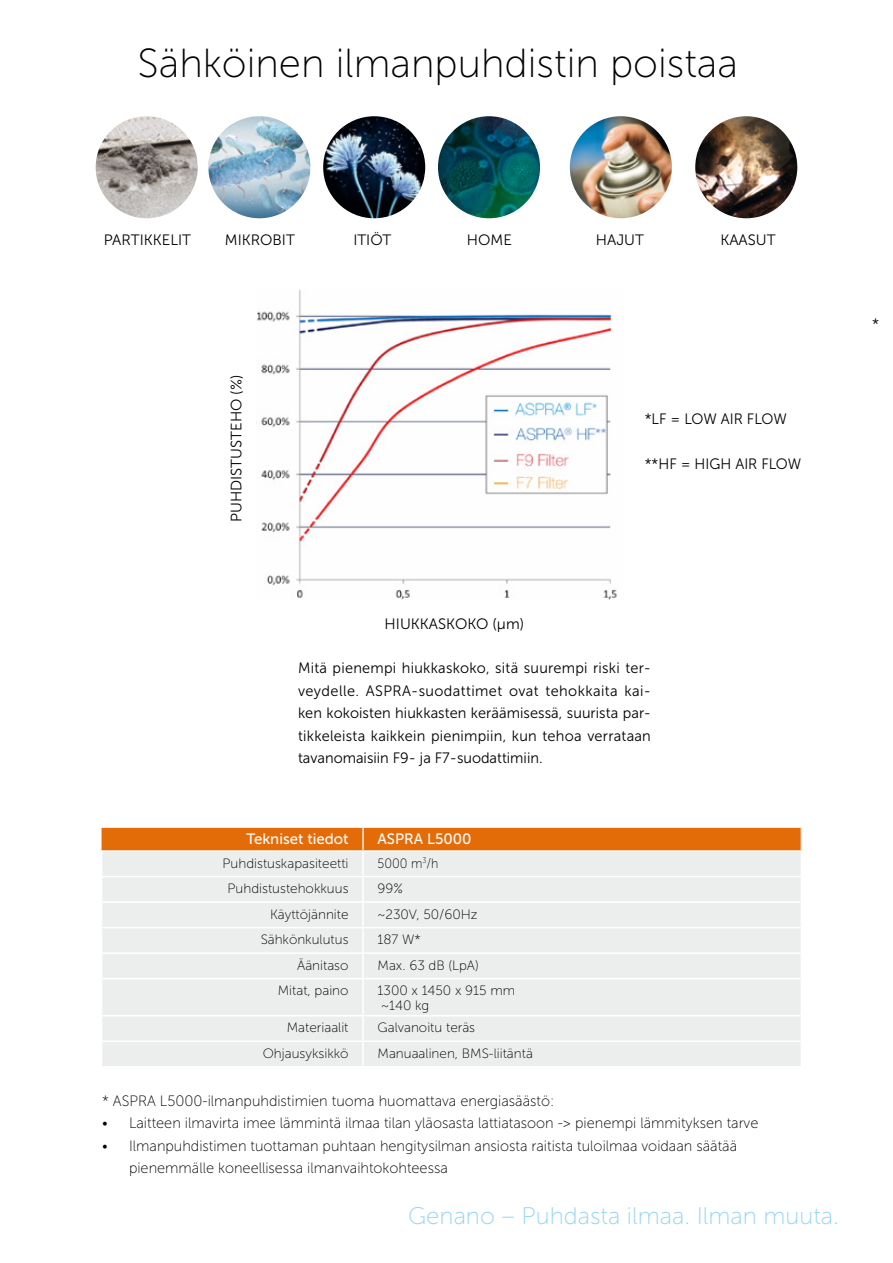
<style>
.page{position:relative;width:893px;height:1263px;background:#fff}
.page>*{position:absolute;margin:0;border:0;box-sizing:border-box;transform-origin:0 0}
.t1{font:40.5px "Museo Sans 100";color:#000}
.t2{font:24px "Museo Sans 100";color:#94d5f2}
.t3{font:15px/22.5px "Museo Sans 300";color:#000;text-align:justify}
.t4{font:15px/22.5px "Museo Sans 100";color:#000}
.t5{font:15px "Museo Sans 500";color:#fff}
.t6{font:13.5px/15px "Museo Sans 100";color:#000}
.t7{font:13.5px "Museo Sans 100";color:#000;scale:.92 1}
</style>
<div class="page">
<div style="left:102px;top:979px;width:699px;height:87px;background:#eceded"></div>
<svg style="left:101px;top:828px;width:701px;height:150px;background:#ebdacc"></svg>
<hr style="left:362px;top:979px;width:2px;height:36px;background:#fff">
<hr style="left:101px;top:1015px;width:262px;height:1px;background:#fff">
<hr style="left:363px;top:1015px;width:439px;height:1px;background:#fff">
<hr style="left:362px;top:1016px;width:2px;height:24px;background:#fff">
<hr style="left:101px;top:1040px;width:262px;height:2px;background:#fff">
<hr style="left:363px;top:1040px;width:439px;height:2px;background:#fff">
<hr style="left:362px;top:1042px;width:2px;height:24px;background:#fff">
<img style="left:257px;top:289px;width:360px;height:311px">
<img style="left:96px;top:116px;width:102px;height:102px;border-radius:51px">
<img style="left:208px;top:116px;width:102px;height:102px;border-radius:51px">
<img style="left:323px;top:116px;width:102px;height:102px;border-radius:51px">
<img style="left:438px;top:116px;width:102px;height:102px;border-radius:51px">
<img style="left:695px;top:116px;width:102px;height:102px;border-radius:51px">
<img style="left:570px;top:116px;width:102px;height:102px;border-radius:51px">
<h1 class="t1" style="left:138px;top:42px;width:602px">Sähköinen ilmanpuhdistin poistaa</h1>
<p class="t3" style="left:104px;top:229px;width:89px">PARTIKKELIT</p>
<p class="t3" style="left:225px;top:229px;width:72px">MIKROBIT</p>
<p class="t3" style="left:353px;top:229px;width:39px">ITIÖT</p>
<p class="t3" style="left:467px;top:229px;width:46px">HOME</p>
<p class="t3" style="left:596px;top:229px;width:50px">HAJUT</p>
<p class="t3" style="left:720px;top:229px;width:57px">KAASUT</p>
<p class="t3" style="left:225px;top:522px;width:148px;rotate:-90deg">PUHDISTUSTEHO (%)</p>
<p class="t3" style="left:645px;top:408px;width:144px">*LF = LOW AIR FLOW</p>
<p class="t3" style="left:645px;top:453px;width:158px">**HF = HIGH AIR FLOW</p>
<p class="t3" style="left:872px;top:312px;width:9px">*</p>
<p class="t3" style="left:385px;top:612px;width:141px">HIUKKASKOKO (μm)</p>
<p class="t3" style="left:298px;top:657px;width:354px">Mitä pienempi hiukkaskoko, sitä suurempi riski ter&shy;veydelle. ASPRA-suodattimet ovat tehokkaita kai&shy;ken kokoisten hiukkasten keräämisessä, suurista par&shy;tikkeleista kaikkein pienimpiin, kun tehoa verrataan tavanomaisiin F9- ja F7-suodattimiin.</p>
<p class="t5" style="left:247px;top:831px;width:104px">Tekniset tiedot</p>
<p class="t5" style="left:378px;top:831px;width:96px">ASPRA L5000</p>
<p class="t6" style="left:223px;top:855px;width:127px">Puhdistuskapasiteetti</p>
<p class="t7" style="left:378px;top:856px;width:68px">5000 m<sup>3</sup>/h</p>
<p class="t6" style="left:228px;top:881px;width:122px">Puhdistustehokkuus</p>
<p class="t6" style="left:378px;top:881px;width:27px">99%</p>
<p class="t6" style="left:270px;top:907px;width:80px">Käyttöjännite</p>
<p class="t6" style="left:378px;top:907px;width:102px">~230V, 50/60Hz</p>
<p class="t6" style="left:261px;top:932px;width:89px">Sähkönkulutus</p>
<p class="t6" style="left:378px;top:932px;width:45px">187 W*</p>
<p class="t6" style="left:297px;top:958px;width:53px">Äänitaso</p>
<p class="t6" style="left:378px;top:958px;width:103px">Max. 63 dB (LpA)</p>
<p class="t6" style="left:278px;top:983px;width:72px">Mitat, paino</p>
<p class="t6" style="left:378px;top:983px;width:139px">1300 x 1450 x 915 mm ~140 kg</p>
<p class="t6" style="left:287px;top:1020px;width:63px">Materiaalit</p>
<p class="t6" style="left:378px;top:1020px;width:99px">Galvanoitu teräs</p>
<p class="t6" style="left:263px;top:1046px;width:87px">Ohjausyksikkö</p>
<p class="t6" style="left:378px;top:1046px;width:157px">Manuaalinen, BMS-liitäntä</p>
<p class="t4" style="left:102px;top:1089px;width:454px">* ASPRA L5000-ilmanpuhdistimien tuoma huomattava energiasäästö:</p>
<p class="t4" style="left:102px;top:1112px;width:658px">• Laitteen ilmavirta imee lämmintä ilmaa tilan yläosasta lattiatasoon -&gt; pienempi lämmityksen tarve</p>
<p class="t4" style="left:129px;top:1134px;width:610px;text-indent:-27px">• Ilmanpuhdistimen tuottaman puhtaan hengitysilman ansiosta raitista tuloilmaa voidaan säätää pienemmälle koneellisessa ilmanvaihtokohteessa</p>
<h2 class="t2" style="left:408px;top:1203px;width:432px">Genano – Puhdasta ilmaa. Ilman muuta.</h2>
</div>
